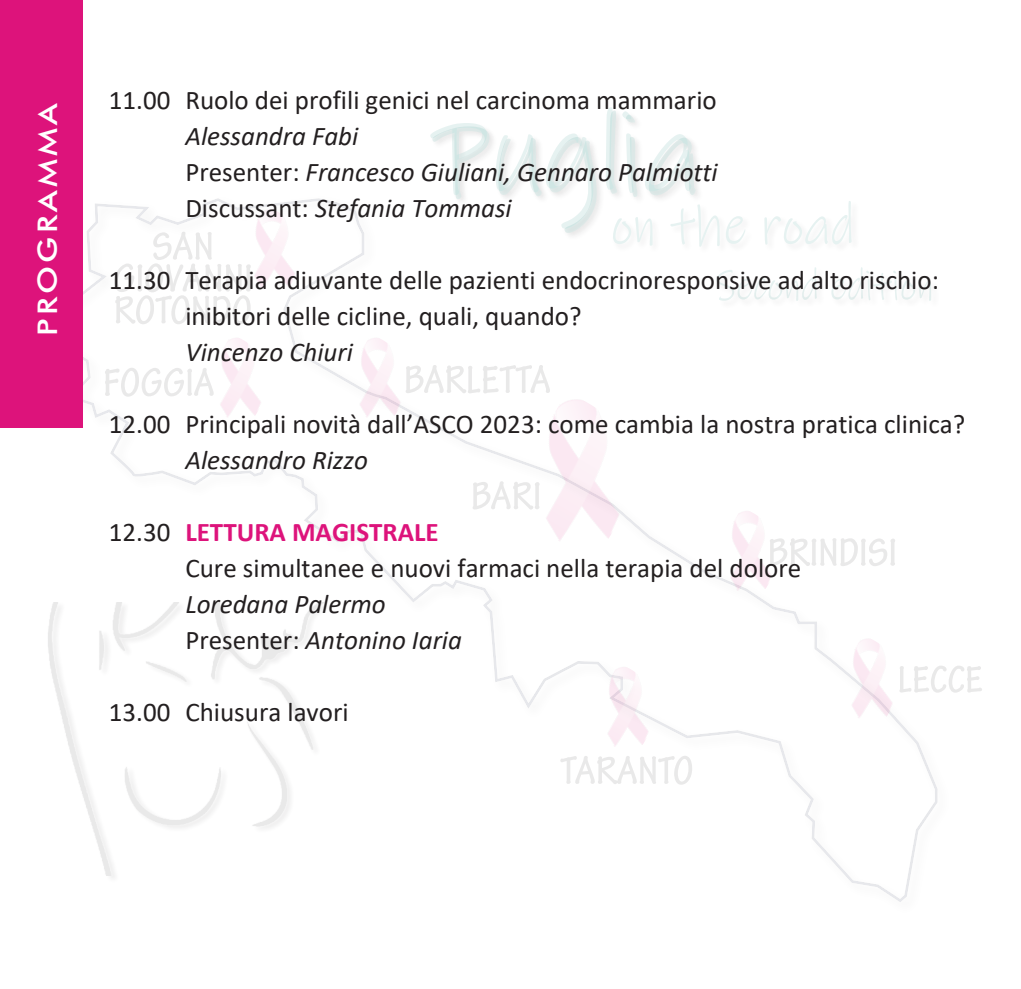
<style>
.page{position:relative;width:1021px;height:989px;background:#fff}
.page>*{position:absolute;margin:0;border:0;box-sizing:border-box;transform-origin:0 0}
.Normale{font:27px "Calibri";color:#231f20}
.Normale-2{font:italic 27px "Calibri";color:#231f20}
.Normale-3{font:700 27px "Calibri";color:#dd137b}
.Normale-4{font:500 27px "Futura BT";letter-spacing:.1em;color:#fff;scale:1.2 1}
.s1{font-style:normal}
.s2{font-weight:400;color:#231f20}
</style>
<div class="page">
<svg style="left:795px;top:538px;width:100px;height:28px"></svg>
<svg style="left:917px;top:666px;width:65px;height:26px"></svg>
<svg style="left:560px;top:756px;width:132px;height:28px"></svg>
<svg style="left:425px;top:365px;width:125px;height:28px"></svg>
<svg style="left:105px;top:368px;width:87px;height:29px"></svg>
<svg style="left:114px;top:232px;width:137px;height:92px"></svg>
<svg style="left:473px;top:482px;width:26px;height:27px"></svg>
<img style="left:499px;top:391px;width:164px;height:156px">
<img style="left:704px;top:511px;width:91px;height:91px">
<img style="left:825px;top:639px;width:92px;height:91px">
<img style="left:581px;top:662px;width:92px;height:96px">
<img style="left:333px;top:338px;width:92px;height:83px">
<img style="left:194px;top:338px;width:67px;height:79px">
<img style="left:228px;top:205px;width:91px;height:96px">
<svg style="left:430px;top:107px;width:421px;height:140px"></svg>
<svg style="left:716px;top:267px;width:215px;height:34px"></svg>
<div style="left:0;top:0;width:82px;height:427px;background:#dd137b"></div>
<p class="Normale-4" style="left:31px;top:336px;width:196px;rotate:-90deg">PROGRAMMA</p>
<p class="Normale" style="left:109px;top:81px;width:609px">11.00 Ruolo dei profili genici nel carcinoma mammario</p>
<p class="Normale-2" style="left:185px;top:117px;width:174px">Alessandra Fabi</p>
<p class="Normale-2" style="left:185px;top:153px;width:534px"><span class="s1">Presenter:</span> Francesco Giuliani, Gennaro Palmiotti</p>
<p class="Normale-2" style="left:185px;top:189px;width:328px"><span class="s1">Discussant:</span> Stefania Tommasi</p>
<p class="Normale" style="left:109px;top:261px;width:831px">11.30 Terapia adiuvante delle pazienti endocrinoresponsive ad alto rischio:</p>
<p class="Normale" style="left:185px;top:297px;width:398px">inibitori delle cicline, quali, quando?</p>
<p class="Normale-2" style="left:185px;top:333px;width:169px">Vincenzo Chiuri</p>
<p class="Normale" style="left:109px;top:405px;width:857px">12.00 Principali novità dall’ASCO 2023: come cambia la nostra pratica clinica?</p>
<p class="Normale-2" style="left:185px;top:441px;width:184px">Alessandro Rizzo</p>
<p class="Normale-3" style="left:109px;top:512px;width:331px"><span class="s2">12.30</span> LETTURA MAGISTRALE</p>
<p class="Normale" style="left:185px;top:549px;width:617px">Cure simultanee e nuovi farmaci nella terapia del dolore</p>
<p class="Normale-2" style="left:185px;top:585px;width:202px">Loredana Palermo</p>
<p class="Normale-2" style="left:185px;top:621px;width:278px"><span class="s1">Presenter:</span> Antonino Iaria</p>
<p class="Normale" style="left:109px;top:693px;width:241px">13.00 Chiusura lavori</p>
</div>
